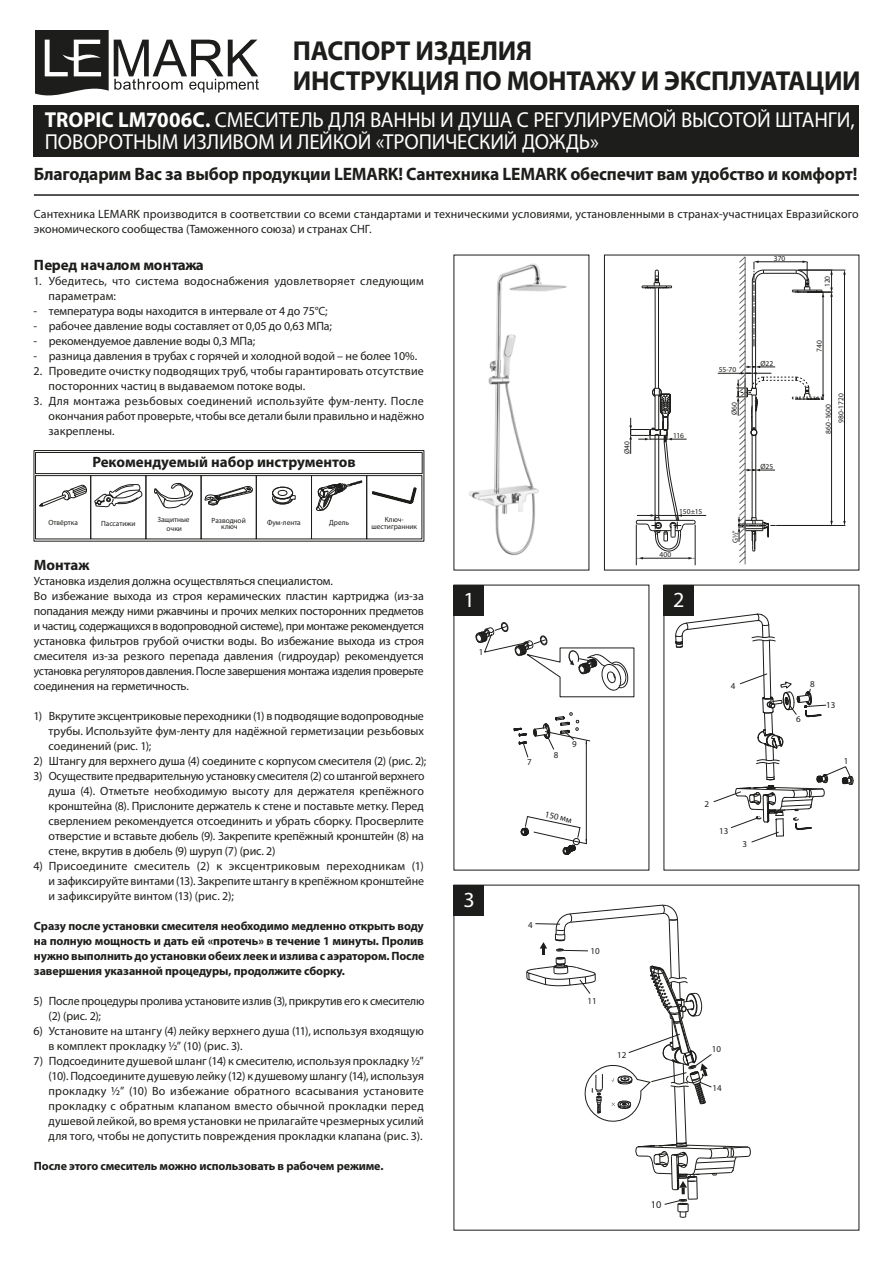
<style>
.page{position:relative;width:893px;height:1263px;background:#fff}
.page>*{position:absolute;margin:0;border:0;box-sizing:border-box;transform-origin:0 0}
.t1{font:700 27.45px/30px "Myriad Pro";letter-spacing:-.01em;color:#1d1d1b}
.t2{font:21.75px/22.5px "Myriad Pro";letter-spacing:-.01em;color:#fff;scale:.96 1}
.t3{font:21.6px "Myriad Pro";color:#fff}
.t4{font:700 18px "Myriad Pro";letter-spacing:-.01em;color:#1d1d1b}
.t5{font:700 15px "Myriad Pro";color:#1d1d1b}
.t6{font:700 15px "Myriad Pro";letter-spacing:-.025em;color:#1d1d1b}
.t7{font:12px/15px "Myriad Pro";letter-spacing:-.005em;color:#1d1d1b}
.t8{font:700 12px/15px "Myriad Pro";letter-spacing:-.01em;color:#1d1d1b;text-align:justify}
.t9{font:12px/15px "Myriad Pro";letter-spacing:.02em;color:#1d1d1b}
.t10{font:10.35px "Myriad Pro";color:#1d1d1b}
.t11{font:9px "Myriad Pro";color:#1d1d1b}
.t12{font:7.5px/9px "Myriad Pro";color:#1d1d1b;text-align:center}
.s1{font-weight:700}
</style>
<div class="page">
<div style="left:34px;top:105px;width:825px;height:51px;background:#1d1d1b"></div>
<svg style="left:35px;top:30px;width:224px;height:66px"></svg>
<hr style="left:34px;top:194px;width:825px;height:2px;background:#1d1d1b">
<div style="left:454px;top:585px;width:30px;height:30px;background:#1d1d1b"></div>
<div style="left:454px;top:885px;width:30px;height:30px;background:#1d1d1b"></div>
<div style="left:35px;top:452px;width:387px;height:22px;border:1px solid #1d1d1b"></div>
<div style="left:34px;top:450px;width:390px;height:91px;border:1px solid #1d1d1b"></div>
<svg style="left:154px;top:482px;width:39px;height:27px"></svg>
<svg style="left:205px;top:486px;width:48px;height:19px"></svg>
<svg style="left:272px;top:486px;width:24px;height:19px"></svg>
<svg style="left:372px;top:487px;width:45px;height:17px"></svg>
<svg style="left:316px;top:474px;width:48px;height:37px"></svg>
<svg style="left:39px;top:484px;width:48px;height:23px"></svg>
<svg style="left:94px;top:484px;width:49px;height:23px"></svg>
<div style="left:35px;top:475px;width:56px;height:64px;border:1px solid #1d1d1b"></div>
<div style="left:90px;top:475px;width:56px;height:64px;border:1px solid #1d1d1b"></div>
<div style="left:201px;top:475px;width:56px;height:64px;border:1px solid #1d1d1b"></div>
<div style="left:256px;top:475px;width:56px;height:64px;border:1px solid #1d1d1b"></div>
<div style="left:311px;top:475px;width:56px;height:64px;border:1px solid #1d1d1b"></div>
<div style="left:366px;top:475px;width:56px;height:64px;border:1px solid #1d1d1b"></div>
<svg style="left:526px;top:905px;width:225px;height:313px"></svg>
<svg style="left:476px;top:156px;width:378px;height:699px"></svg>
<h1 class="t1" style="left:293px;top:35px;width:569px">ПАСПОРТ ИЗДЕЛИЯ<br>ИНСТРУКЦИЯ ПО МОНТАЖУ И ЭКСПЛУАТАЦИИ</h1>
<h2 class="t2" style="left:45px;top:108px;width:845px"><span class="s1">TROPIC LM7006C.</span> СМЕСИТЕЛЬ ДЛЯ ВАННЫ И ДУША С РЕГУЛИРУЕМОЙ ВЫСОТОЙ ШТАНГИ,<br>ПОВОРОТНЫМ ИЗЛИВОМ И ЛЕЙКОЙ «ТРОПИЧЕСКИЙ ДОЖДЬ»</h2>
<h3 class="t4" style="left:34px;top:162px;width:825px">Благодарим Вас за выбор продукции LEMARK! Сантехника LEMARK обеспечит вам удобство и комфорт!</h3>
<p class="t7" style="left:34px;top:206px;width:826px">Сантехника LEMARK производится в соответствии со всеми стандартами и техническими условиями, установленными в странах-участницах Евразийского экономического сообщества (Таможенного союза) и странах СНГ.</p>
<p class="t6" style="left:34px;top:255px;width:171px">Перед началом монтажа</p>
<p class="t9" style="left:49px;top:273px;width:377px;text-indent:-15px">1. Убедитесь, что система водоснабжения удовлетворяет следующим параметрам:</p>
<p class="t7" style="left:34px;top:303px;width:296px">- температура воды находится в интервале от 4 до 75°C;</p>
<p class="t7" style="left:34px;top:318px;width:300px">- рабочее давление воды составляет от 0,05 до 0,63 МПа;</p>
<p class="t7" style="left:34px;top:333px;width:223px">- рекомендуемое давление воды 0,3 МПа;</p>
<p class="t7" style="left:34px;top:348px;width:385px">- разница давления в трубах с горячей и холодной водой – не более 10%.</p>
<p class="t7" style="left:49px;top:363px;width:377px;text-indent:-15px">2. Проведите очистку подводящих труб, чтобы гарантировать отсутствие посторонних частиц в выдаваемом потоке воды.</p>
<p class="t7" style="left:49px;top:393px;width:377px;text-align:justify;text-indent:-15px">3. Для монтажа резьбовых соединений используйте фум-ленту. После окончания работ проверьте, чтобы все детали были правильно и надёжно закреплены.</p>
<p class="t5" style="left:92px;top:452px;width:265px">Рекомендуемый набор инструментов</p>
<p class="t12" style="left:48px;top:518px;width:31px">Отвёртка</p>
<p class="t12" style="left:101px;top:519px;width:36px">Пассатижи</p>
<p class="t12" style="left:157px;top:514px;width:34px">Защитные очки</p>
<p class="t12" style="left:212px;top:517px;width:36px;line-height:6.6px">Разводной ключ</p>
<p class="t12" style="left:267px;top:518px;width:35px">Фум-лента</p>
<p class="t12" style="left:329px;top:518px;width:21px">Дрель</p>
<p class="t12" style="left:371px;top:515px;width:47px;line-height:7.2px">Ключ&shy;шестигранник</p>
<p class="t5" style="left:34px;top:555px;width:57px">Монтаж</p>
<p class="t7" style="left:34px;top:573px;width:392px">Установка изделия должна осуществляться специалистом.<br>Во избежание выхода из строя керамических пластин картриджа (из-за попадания между ними ржавчины и прочих мелких посторонних предметов и частиц, содержащихся в водопроводной системе), при монтаже рекомендуется установка фильтров грубой очистки воды. Во избежание выхода из строя смесителя из-за резкого перепада давления (гидроудар) рекомендуется установка регуляторов давления. После завершения монтажа изделия проверьте соединения на герметичность.</p>
<p class="t7" style="left:49px;top:708px;width:377px;text-align:justify;text-indent:-15px">1) Вкрутите эксцентриковые переходники (1) в подводящие водопроводные трубы. Используйте фум-ленту для надёжной герметизации резьбовых соединений (рис. 1);</p>
<p class="t7" style="left:34px;top:753px;width:394px">2) Штангу для верхнего душа (4) соедините с корпусом смесителя (2) (рис. 2);</p>
<p class="t7" style="left:49px;top:768px;width:378px;text-align:justify;text-indent:-15px">3) Осуществите предварительную установку смесителя (2) со штангой верхнего душа (4). Отметьте необходимую высоту для держателя крепёжного кронштейна (8). Прислоните держатель к стене и поставьте метку. Перед сверлением рекомендуется отсоединить и убрать сборку. Просверлите отверстие и вставьте дюбель (9). Закрепите крепёжный кронштейн (8) на стене, вкрутив в дюбель (9) шуруп (7) (рис. 2)</p>
<p class="t7" style="left:49px;top:858px;width:377px;text-align:justify;text-indent:-15px">4) Присоедините смеситель (2) к эксцентриковым переходникам (1) и зафиксируйте винтами (13). Закрепите штангу в крепёжном кронштейне и зафиксируйте винтом (13) (рис. 2);</p>
<p class="t8" style="left:34px;top:918px;width:392px">Сразу после установки смесителя необходимо медленно открыть воду на полную мощность и дать ей «протечь» в течение 1 минуты. Пролив нужно выполнить до установки обеих леек и излива с аэратором. После завершения указанной процедуры, продолжите сборку.</p>
<p class="t7" style="left:49px;top:993px;width:377px;text-indent:-15px">5) После процедуры пролива установите излив (3), прикрутив его к смесителю (2) (рис. 2);</p>
<p class="t7" style="left:49px;top:1023px;width:377px;text-indent:-15px">6) Установите на штангу (4) лейку верхнего душа (11), используя входящую в комплект прокладку ½” (10) (рис. 3).</p>
<p class="t7" style="left:49px;top:1053px;width:377px;text-align:justify;text-indent:-15px">7) Подсоедините душевой шланг (14) к смесителю, используя прокладку ½” (10). Подсоедините душевую лейку (12) к душевому шлангу (14), используя прокладку ½” (10) Во избежание обратного всасывания установите прокладку с обратным клапаном вместо обычной прокладки перед душевой лейкой, во время установки не прилагайте чрезмерных усилий для того, чтобы не допустить повреждения прокладки клапана (рис. 3).</p>
<p class="t8" style="left:34px;top:1158px;width:351px">После этого смеситель можно использовать в рабочем режиме.</p>
<p class="t12" style="left:774px;top:254px;width:13px">370</p>
<p class="t12" style="left:823px;top:287px;width:13px;rotate:-90deg">120</p>
<p class="t12" style="left:622px;top:454px;width:15px;rotate:-90deg">Ø40</p>
<p class="t12" style="left:673px;top:431px;width:12px">116</p>
<p class="t12" style="left:719px;top:365px;width:19px">55-70</p>
<p class="t12" style="left:730px;top:415px;width:15px;rotate:-90deg">Ø60</p>
<p class="t12" style="left:679px;top:507px;width:24px">150±15</p>
<p class="t12" style="left:659px;top:550px;width:14px">400</p>
<h3 class="t3" style="left:464px;top:587px;width:13px">1</h3>
<h3 class="t3" style="left:673px;top:587px;width:13px">2</h3>
<p class="t11" style="left:479px;top:647px;width:6px">1</p>
<p class="t12" style="left:731px;top:543px;width:14px;rotate:-90deg">G½"</p>
<p class="t11" style="left:731px;top:680px;width:6px">4</p>
<p class="t12" style="left:760px;top:359px;width:14px">Ø22</p>
<p class="t12" style="left:760px;top:462px;width:14px">Ø25</p>
<h3 class="t3" style="left:464px;top:887px;width:13px">3</h3>
<p class="t11" style="left:527px;top:756px;width:6px">7</p>
<p class="t11" style="left:554px;top:750px;width:6px">8</p>
<p class="t11" style="left:572px;top:739px;width:6px">9</p>
<p class="t11" style="left:546px;top:809px;width:29px;rotate:12deg">150 мм</p>
<p class="t11" style="left:528px;top:919px;width:6px">4</p>
<p class="t11" style="left:590px;top:945px;width:11px">10</p>
<p class="t11" style="left:588px;top:995px;width:11px">11</p>
<p class="t11" style="left:617px;top:1049px;width:11px">12</p>
<p class="t11" style="left:705px;top:798px;width:6px">2</p>
<p class="t11" style="left:719px;top:825px;width:11px">13</p>
<p class="t11" style="left:742px;top:838px;width:6px">3</p>
<p class="t11" style="left:712px;top:1043px;width:11px">10</p>
<p class="t11" style="left:712px;top:1083px;width:11px">14</p>
<p class="t12" style="left:815px;top:352px;width:13px;rotate:-90deg">740</p>
<p class="t12" style="left:836px;top:423px;width:31px;rotate:-90deg">980-1720</p>
<p class="t12" style="left:824px;top:434px;width:31px;rotate:-90deg">860-1600</p>
<p class="t11" style="left:810px;top:679px;width:6px">8</p>
<p class="t11" style="left:796px;top:713px;width:6px">6</p>
<p class="t11" style="left:826px;top:699px;width:11px">13</p>
<p class="t11" style="left:844px;top:755px;width:6px">1</p>
<p class="t10" style="left:651px;top:1198px;width:12px">10</p>
</div>
